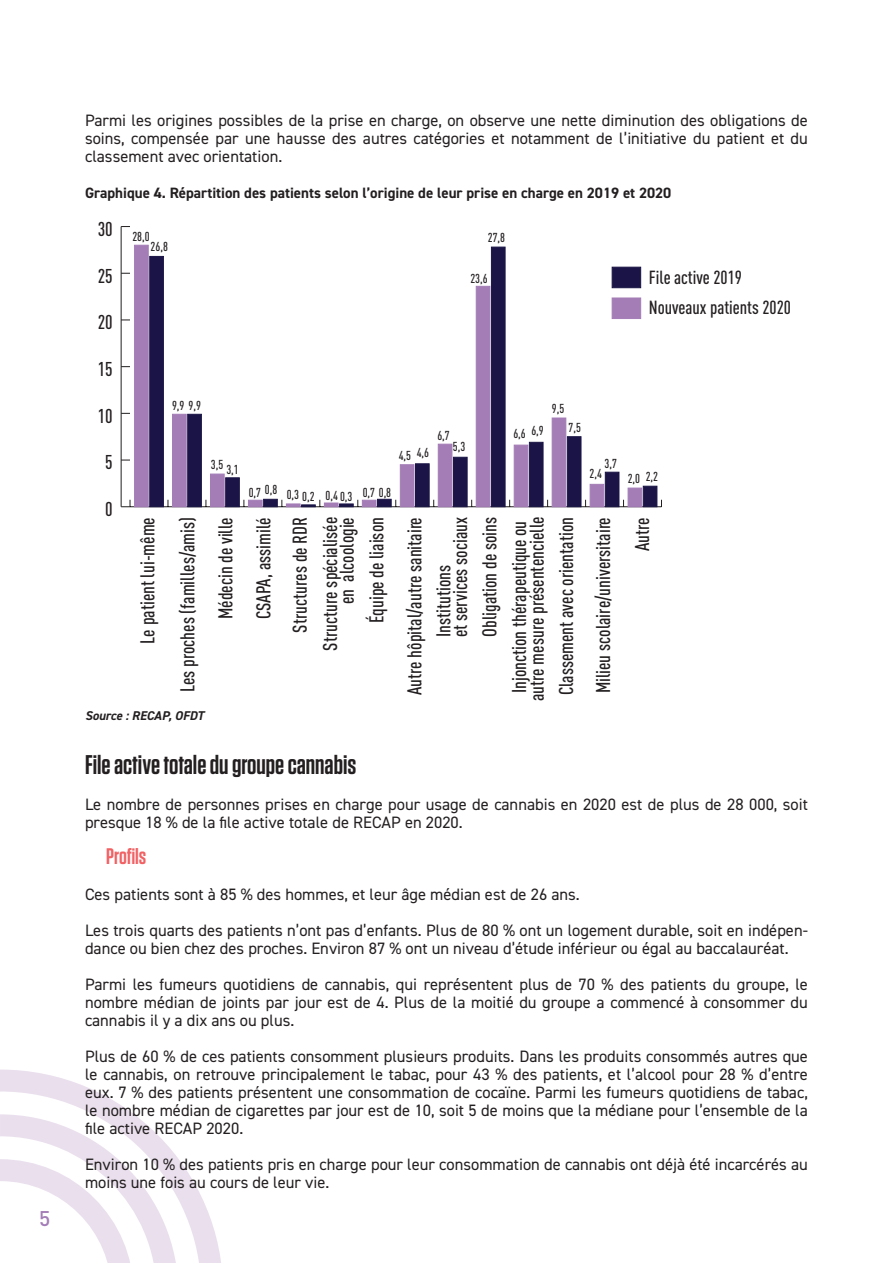
<style>
.page{position:relative;width:893px;height:1263px;background:#fff}
.page>*{position:absolute;margin:0;border:0;box-sizing:border-box;transform-origin:0 0}
.t1{font:600 27px "Tungsten";color:#231f20}
.t2{font:600 22.5px "Tungsten";color:#f16164}
.t3{font:500 21px "DIN Pro";color:#a47db7}
.t4{font:500 condensed 19.65px/16.8px "DIN Pro";color:#231f20}
.t5{font:500 condensed 18.75px/30.2px "DIN Pro";color:#231f20}
.t6{font:16.5px/18px "DIN2014";color:#231f20}
.t7{font:700 15px "DIN2014";color:#231f20}
.t8{font:500 condensed 12.75px "DIN Pro";color:#231f20}
.t9{font:italic 700 12.75px "DIN2014";color:#231f20}
</style>
<div class="page">
<svg style="left:0;top:1069px;width:221px;height:194px"></svg>
<hr style="left:130px;top:506px;width:531px;height:1px;background:#231f20">
<hr style="left:121px;top:227px;width:1px;height:280px;background:#231f20">
<svg style="left:121px;top:500px;width:10px;height:7px"></svg>
<div style="left:612px;top:267px;width:29px;height:21px;background:#1a1546;border:1px solid #1a1546"></div>
<div style="left:149px;top:256px;width:15px;height:251px;background:#1a1546;border:1px solid #1a1546"></div>
<div style="left:187px;top:414px;width:15px;height:93px;background:#1a1546;border:1px solid #1a1546"></div>
<div style="left:225px;top:477px;width:15px;height:30px;background:#1a1546;border:1px solid #1a1546"></div>
<div style="left:263px;top:499px;width:15px;height:8px;background:#1a1546;border:1px solid #1a1546"></div>
<svg style="left:301px;top:500px;width:19px;height:7px"></svg>
<hr style="left:339px;top:504px;width:14px;height:3px;background:#1a1546">
<div style="left:377px;top:499px;width:14px;height:8px;background:#1a1546;border:1px solid #1a1546"></div>
<div style="left:415px;top:463px;width:14px;height:44px;background:#1a1546"></div>
<div style="left:453px;top:457px;width:14px;height:50px;background:#1a1546"></div>
<div style="left:491px;top:247px;width:14px;height:260px;background:#1a1546"></div>
<div style="left:529px;top:442px;width:14px;height:65px;background:#1a1546"></div>
<div style="left:567px;top:436px;width:14px;height:71px;background:#1a1546;border:1px solid #1a1546"></div>
<div style="left:605px;top:472px;width:14px;height:35px;background:#1a1546;border:1px solid #1a1546"></div>
<div style="left:643px;top:486px;width:14px;height:21px;background:#1a1546;border:1px solid #1a1546"></div>
<div style="left:612px;top:298px;width:29px;height:21px;background:#a47db7"></div>
<div style="left:134px;top:245px;width:14px;height:262px;background:#a47db7"></div>
<div style="left:172px;top:414px;width:14px;height:93px;background:#a47db7"></div>
<div style="left:210px;top:474px;width:14px;height:33px;background:#a47db7"></div>
<div style="left:248px;top:500px;width:14px;height:7px;background:#a47db7"></div>
<hr style="left:286px;top:504px;width:14px;height:3px;background:#a47db7">
<hr style="left:324px;top:503px;width:14px;height:4px;background:#a47db7">
<div style="left:362px;top:500px;width:14px;height:7px;background:#a47db7"></div>
<div style="left:400px;top:464px;width:14px;height:43px;background:#a47db7"></div>
<div style="left:438px;top:444px;width:14px;height:63px;background:#a47db7"></div>
<div style="left:476px;top:286px;width:14px;height:221px;background:#a47db7"></div>
<div style="left:514px;top:445px;width:14px;height:62px;background:#a47db7"></div>
<div style="left:552px;top:418px;width:14px;height:89px;background:#a47db7"></div>
<div style="left:590px;top:484px;width:14px;height:23px;background:#a47db7"></div>
<div style="left:628px;top:488px;width:14px;height:19px;background:#a47db7"></div>
<p class="t3" style="left:39px;top:1201px;width:13px">5</p>
<p class="t6" style="left:85px;top:111px;width:724px;text-align:justify">Parmi les origines possibles de la prise en charge, on observe une nette diminution des obligations de soins, compensée par une hausse des autres catégories et notamment de l’initiative du patient et du classement avec orientation.</p>
<p class="t7" style="left:85px;top:183px;width:588px">Graphique 4. Répartition des patients selon l’origine de leur prise en charge en 2019 et 2020</p>
<p class="t4" style="left:98px;top:219px;width:17px">30</p>
<p class="t4" style="left:98px;top:266px;width:17px">25</p>
<p class="t4" style="left:98px;top:312px;width:17px">20</p>
<p class="t8" style="left:132px;top:227px;width:19px">28,0</p>
<p class="t8" style="left:151px;top:237px;width:19px">26,8</p>
<p class="t8" style="left:488px;top:228px;width:19px">27,8</p>
<p class="t8" style="left:470px;top:269px;width:19px">23,6</p>
<p class="t5" style="left:649px;top:260px;width:144px">File active 2019<br>Nouveaux patients 2020</p>
<p class="t4" style="left:98px;top:359px;width:17px">15</p>
<p class="t4" style="left:98px;top:406px;width:17px">10</p>
<p class="t4" style="left:105px;top:452px;width:9px">5</p>
<p class="t4" style="left:105px;top:499px;width:9px">0</p>
<p class="t4" style="left:138px;top:644px;width:128px;rotate:-90deg">Le patient lui-même</p>
<p class="t8" style="left:172px;top:396px;width:30px">9,9 9,9</p>
<p class="t8" style="left:211px;top:458px;width:29px">3,5 3,1</p>
<p class="t4" style="left:178px;top:692px;width:177px;rotate:-90deg">Les proches (familles/amis)</p>
<p class="t4" style="left:215px;top:619px;width:103px;rotate:-90deg">Médecin de ville</p>
<p class="t8" style="left:399px;top:445px;width:32px">4,5 4,6</p>
<p class="t8" style="left:437px;top:426px;width:14px">6,7</p>
<p class="t8" style="left:453px;top:437px;width:14px">5,3</p>
<p class="t8" style="left:249px;top:484px;width:144px">0,7 0,8 0,3 0,2 0,4 0,3 0,7 0,8</p>
<p class="t4" style="left:253px;top:619px;width:103px;rotate:-90deg">CSAPA, assimilé</p>
<p class="t4" style="left:290px;top:632px;width:117px;rotate:-90deg">Structures de RDR</p>
<p class="t4" style="left:320px;top:651px;width:135px;text-align:right;rotate:-90deg">Structure spécialisée en alcoologie</p>
<p class="t4" style="left:366px;top:623px;width:107px;rotate:-90deg">Équipe de liaison</p>
<p class="t4" style="left:404px;top:695px;width:180px;rotate:-90deg">Autre hôpital/autre sanitaire</p>
<p class="t4" style="left:433px;top:637px;width:121px;rotate:-90deg">Institutions<br>et services sociaux</p>
<p class="t4" style="left:479px;top:637px;width:121px;rotate:-90deg">Obligation de soins</p>
<p class="t8" style="left:513px;top:423px;width:32px">6,6 6,9</p>
<p class="t8" style="left:552px;top:399px;width:14px">9,5</p>
<p class="t8" style="left:569px;top:418px;width:14px">7,5</p>
<p class="t8" style="left:605px;top:454px;width:14px">3,7</p>
<p class="t8" style="left:589px;top:464px;width:14px">2,4</p>
<p class="t4" style="left:527px;top:701px;width:186px;rotate:-90deg">autre mesure présentencielle</p>
<p class="t4" style="left:509px;top:693px;width:174px;rotate:-90deg">Injonction thérapeutique ou</p>
<p class="t4" style="left:556px;top:695px;width:180px;rotate:-90deg">Classement avec orientation</p>
<p class="t4" style="left:593px;top:693px;width:178px;rotate:-90deg">Milieu scolaire/universitaire</p>
<p class="t8" style="left:628px;top:468px;width:32px">2,0 2,2</p>
<p class="t4" style="left:632px;top:551px;width:35px;rotate:-90deg">Autre</p>
<p class="t9" style="left:85px;top:707px;width:121px">Source : RECAP, OFDT</p>
<h1 class="t1" style="left:85px;top:750px;width:273px">File active totale du groupe cannabis</h1>
<p class="t6" style="left:85px;top:795px;width:724px">Le nombre de personnes prises en charge pour usage de cannabis en 2020 est de plus de 28 000, soit presque 18 % de la file active totale de RECAP en 2020.</p>
<h2 class="t2" style="left:106px;top:844px;width:42px">Profils</h2>
<p class="t6" style="left:85px;top:876px;width:724px;line-height:36px">Ces patients sont à 85 % des hommes, et leur âge médian est de 26 ans.<br>Les trois quarts des patients n’ont pas d’enfants. Plus de 80 % ont un logement durable, soit en indépen-</p>
<p class="t6" style="left:85px;top:930px;width:724px;line-height:36px">dance ou bien chez des proches. Environ 87 % ont un niveau d’étude inférieur ou égal au baccalauréat.<br>Parmi les fumeurs quotidiens de cannabis, qui représentent plus de 70 % des patients du groupe, le</p>
<p class="t6" style="left:85px;top:993px;width:724px">nombre médian de joints par jour est de 4. Plus de la moitié du groupe a commencé à consommer du cannabis il y a dix ans ou plus.</p>
<p class="t6" style="left:85px;top:1047px;width:724px;text-align:justify">Plus de 60 % de ces patients consomment plusieurs produits. Dans les produits consommés autres que le cannabis, on retrouve principalement le tabac, pour 43 % des patients, et l’alcool pour 28 % d’entre eux. 7 % des patients présentent une consommation de cocaïne. Parmi les fumeurs quotidiens de tabac, le nombre médian de cigarettes par jour est de 10, soit 5 de moins que la médiane pour l’ensemble de la file active RECAP 2020.</p>
<p class="t6" style="left:85px;top:1155px;width:724px">Environ 10 % des patients pris en charge pour leur consommation de cannabis ont déjà été incarcérés au moins une fois au cours de leur vie.</p>
</div>
